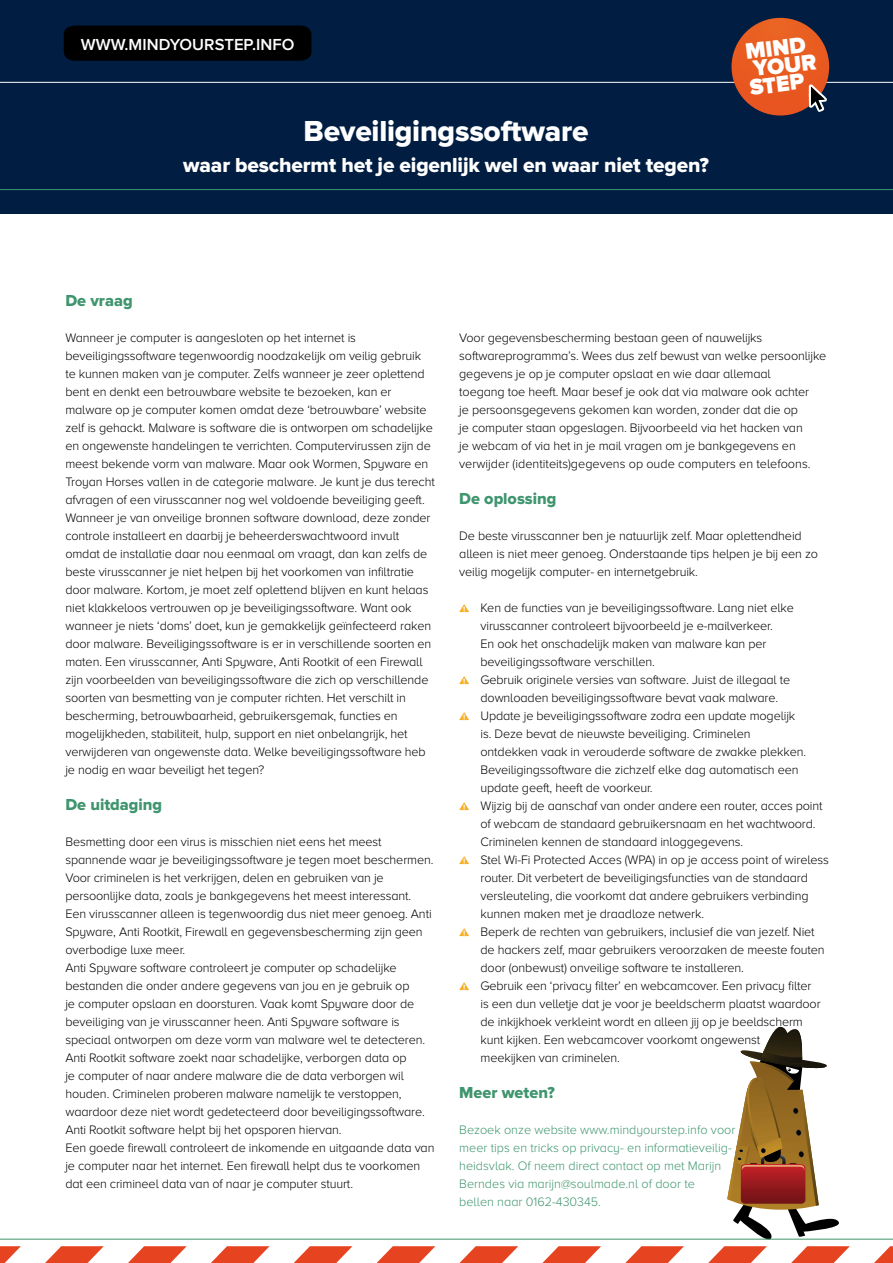
<style>
.page{position:relative;width:893px;height:1263px;background:#fff}
.page>*{position:absolute;margin:0;border:0;box-sizing:border-box;transform-origin:0 0}
.t1{font:30px "Proxima Nova Extrabld";letter-spacing:-.01em;color:#fff}
.t2{font:900 23.1px/18.3px "Proxima Nova";color:#fff}
.t3{font:21px "Proxima Nova Extrabld";letter-spacing:-.01em;color:#fff}
.t4{font:16.5px "Proxima Nova Extrabld";color:#3f956e}
.t5{font:600 16.5px "Proxima Nova A";color:#fff}
.t6{font:300 12.75px/18px "Proxima Nova A";letter-spacing:-.01em;color:#000}
.t7{font:300 12.75px/18px "Proxima Nova A";color:#3f956e}
</style>
<div class="page">
<svg style="left:727px;top:1027px;width:112px;height:212px"></svg>
<svg style="left:211px;top:1246px;width:59px;height:17px"></svg>
<svg style="left:542px;top:1246px;width:59px;height:17px"></svg>
<svg style="left:874px;top:1246px;width:19px;height:17px"></svg>
<svg style="left:459px;top:1246px;width:59px;height:17px"></svg>
<svg style="left:791px;top:1246px;width:59px;height:17px"></svg>
<svg style="left:294px;top:1246px;width:58px;height:17px"></svg>
<svg style="left:625px;top:1246px;width:59px;height:17px"></svg>
<svg style="left:377px;top:1246px;width:58px;height:17px"></svg>
<svg style="left:0;top:1246px;width:21px;height:17px"></svg>
<svg style="left:45px;top:1246px;width:59px;height:17px"></svg>
<svg style="left:128px;top:1246px;width:59px;height:17px"></svg>
<svg style="left:708px;top:1246px;width:59px;height:17px"></svg>
<hr style="left:0;top:1239px;width:893px;height:1px;background:#3f956e">
<div style="left:0;top:0;width:893px;height:213px;background:#011e42"></div>
<hr style="left:0;top:82px;width:893px;height:1px;background:#fff">
<div style="left:731px;top:18px;width:98px;height:98px;background:#e95b21;border-radius:49px"></div>
<svg style="left:809px;top:84px;width:18px;height:28px"></svg>
<hr style="left:0;top:189px;width:893px;height:1px;background:#3f956e">
<svg style="left:459px;top:604px;width:10px;height:8px"></svg>
<svg style="left:459px;top:676px;width:10px;height:8px"></svg>
<svg style="left:459px;top:712px;width:10px;height:8px"></svg>
<svg style="left:459px;top:802px;width:10px;height:8px"></svg>
<svg style="left:459px;top:856px;width:10px;height:8px"></svg>
<svg style="left:459px;top:928px;width:10px;height:8px"></svg>
<svg style="left:459px;top:982px;width:10px;height:8px"></svg>
<div style="left:64px;top:26px;width:247px;height:35px;background:#000"></div>
<p class="t5" style="left:81px;top:35px;width:215px">WWW.MINDYOURSTEP.INFO</p>
<h1 class="t1" style="left:304px;top:113px;width:286px">Beveiligingssoftware</h1>
<h3 class="t3" style="left:183px;top:153px;width:527px">waar beschermt het je eigenlijk wel en waar niet tegen?</h3>
<h2 class="t2" style="left:744px;top:43px;width:71px;rotate:-7deg">MIND<br>YOUR<br>STEP</h2>
<p class="t4" style="left:65px;top:291px;width:69px">De vraag</p>
<p class="t6" style="left:65px;top:329px;width:371px">Wanneer je computer is aangesloten op het internet is beveiligingssoftware tegenwoordig noodzakelijk om veilig gebruik te kunnen maken van je computer. Zelfs wanneer je zeer oplettend bent en denkt een betrouwbare website te bezoeken, kan er malware op je computer komen omdat deze ‘betrouwbare’ website zelf is gehackt. Malware is software die is ontworpen om schadelijke en ongewenste handelingen te verrichten. Computervirussen zijn de meest bekende vorm van malware. Maar ook Wormen, Spyware en Troyan Horses vallen in de categorie malware. Je kunt je dus terecht afvragen of een virusscanner nog wel voldoende beveiliging geeft.<br>Wanneer je van onveilige bronnen software download, deze zonder controle installeert en daarbij je beheerderswachtwoord invult omdat de installatie daar nou eenmaal om vraagt, dan kan zelfs de beste virusscanner je niet helpen bij het voorkomen van infiltratie door malware. Kortom, je moet zelf oplettend blijven en kunt helaas niet klakkeloos vertrouwen op je beveiligingssoftware. Want ook wanneer je niets ‘doms’ doet, kun je gemakkelijk geïnfecteerd raken door malware. Beveiligingssoftware is er in verschillende soorten en maten. Een virusscanner, Anti Spyware, Anti Rootkit of een Firewall zijn voorbeelden van beveiligingssoftware die zich op verschillende soorten van besmetting van je computer richten. Het verschilt in bescherming, betrouwbaarheid, gebruikersgemak, functies en mogelijkheden, stabiliteit, hulp, support en niet onbelangrijk, het verwijderen van ongewenste data. Welke beveiligingssoftware heb je nodig en waar beveiligt het tegen?</p>
<p class="t4" style="left:65px;top:795px;width:98px">De uitdaging</p>
<p class="t6" style="left:65px;top:833px;width:371px">Besmetting door een virus is misschien niet eens het meest spannende waar je beveiligingssoftware je tegen moet beschermen.<br>Voor criminelen is het verkrijgen, delen en gebruiken van je persoonlijke data, zoals je bankgegevens het meest interessant.<br>Een virusscanner alleen is tegenwoordig dus niet meer genoeg. Anti Spyware, Anti Rootkit, Firewall en gegevensbescherming zijn geen overbodige luxe meer.<br>Anti Spyware software controleert je computer op schadelijke bestanden die onder andere gegevens van jou en je gebruik op<br>je computer opslaan en doorsturen. Vaak komt Spyware door de beveiliging van je virusscanner heen. Anti Spyware software is speciaal ontworpen om deze vorm van malware wel te detecteren.<br>Anti Rootkit software zoekt naar schadelijke, verborgen data op<br>je computer of naar andere malware die de data verborgen wil houden. Criminelen proberen malware namelijk te verstoppen, waardoor deze niet wordt gedetecteerd door beveiligingssoftware.<br>Anti Rootkit software helpt bij het opsporen hiervan.<br>Een goede firewall controleert de inkomende en uitgaande data van je computer naar het internet. Een firewall helpt dus te voorkomen dat een crimineel data van of naar je computer stuurt.</p>
<p class="t6" style="left:459px;top:329px;width:369px">Voor gegevensbescherming bestaan geen of nauwelijks softwareprogramma’s. Wees dus zelf bewust van welke persoonlijke gegevens je op je computer opslaat en wie daar allemaal<br>toegang toe heeft. Maar besef je ook dat via malware ook achter<br>je persoonsgegevens gekomen kan worden, zonder dat die op<br>je computer staan opgeslagen. Bijvoorbeeld via het hacken van<br>je webcam of via het in je mail vragen om je bankgegevens en verwijder (identiteits)gegevens op oude computers en telefoons.</p>
<p class="t4" style="left:459px;top:489px;width:99px">De oplossing</p>
<p class="t6" style="left:459px;top:527px;width:360px">De beste virusscanner ben je natuurlijk zelf. Maar oplettendheid alleen is niet meer genoeg. Onderstaande tips helpen je bij een zo veilig mogelijk computer- en internetgebruik.</p>
<p class="t6" style="left:480px;top:599px;width:350px">Ken de functies van je beveiligingssoftware. Lang niet elke virusscanner controleert bijvoorbeeld je e-mailverkeer.<br>En ook het onschadelijk maken van malware kan per beveiligingssoftware verschillen.<br>Gebruik originele versies van software. Juist de illegaal te downloaden beveiligingssoftware bevat vaak malware.<br>Update je beveiligingssoftware zodra een update mogelijk<br>is. Deze bevat de nieuwste beveiliging. Criminelen<br>ontdekken vaak in verouderde software de zwakke plekken.<br>Beveiligingssoftware die zichzelf elke dag automatisch een update geeft, heeft de voorkeur.<br>Wijzig bij de aanschaf van onder andere een router, acces point of webcam de standaard gebruikersnaam en het wachtwoord.<br>Criminelen kennen de standaard inloggegevens.<br>Stel Wi-Fi Protected Acces (WPA) in op je access point of wireless router. Dit verbetert de beveiligingsfuncties van de standaard versleuteling, die voorkomt dat andere gebruikers verbinding kunnen maken met je draadloze netwerk.<br>Beperk de rechten van gebruikers, inclusief die van jezelf. Niet de hackers zelf, maar gebruikers veroorzaken de meeste fouten door (onbewust) onveilige software te installeren.<br>Gebruik een ‘privacy filter’ en webcamcover. Een privacy filter<br>is een dun velletje dat je voor je beeldscherm plaatst waardoor de inkijkhoek verkleint wordt en alleen jij op je beeldscherm kunt kijken. Een webcamcover voorkomt ongewenst<br>meekijken van criminelen.</p>
<p class="t4" style="left:459px;top:1083px;width:97px">Meer weten?</p>
<p class="t7" style="left:459px;top:1121px;width:278px">Bezoek onze website www.mindyourstep.info voor meer tips en tricks op privacy- en informatieveilig&shy;heidsvlak. Of neem direct contact op met Marijn Berndes via marijn@soulmade.nl of door te<br>bellen naar 0162-430345.</p>
</div>
